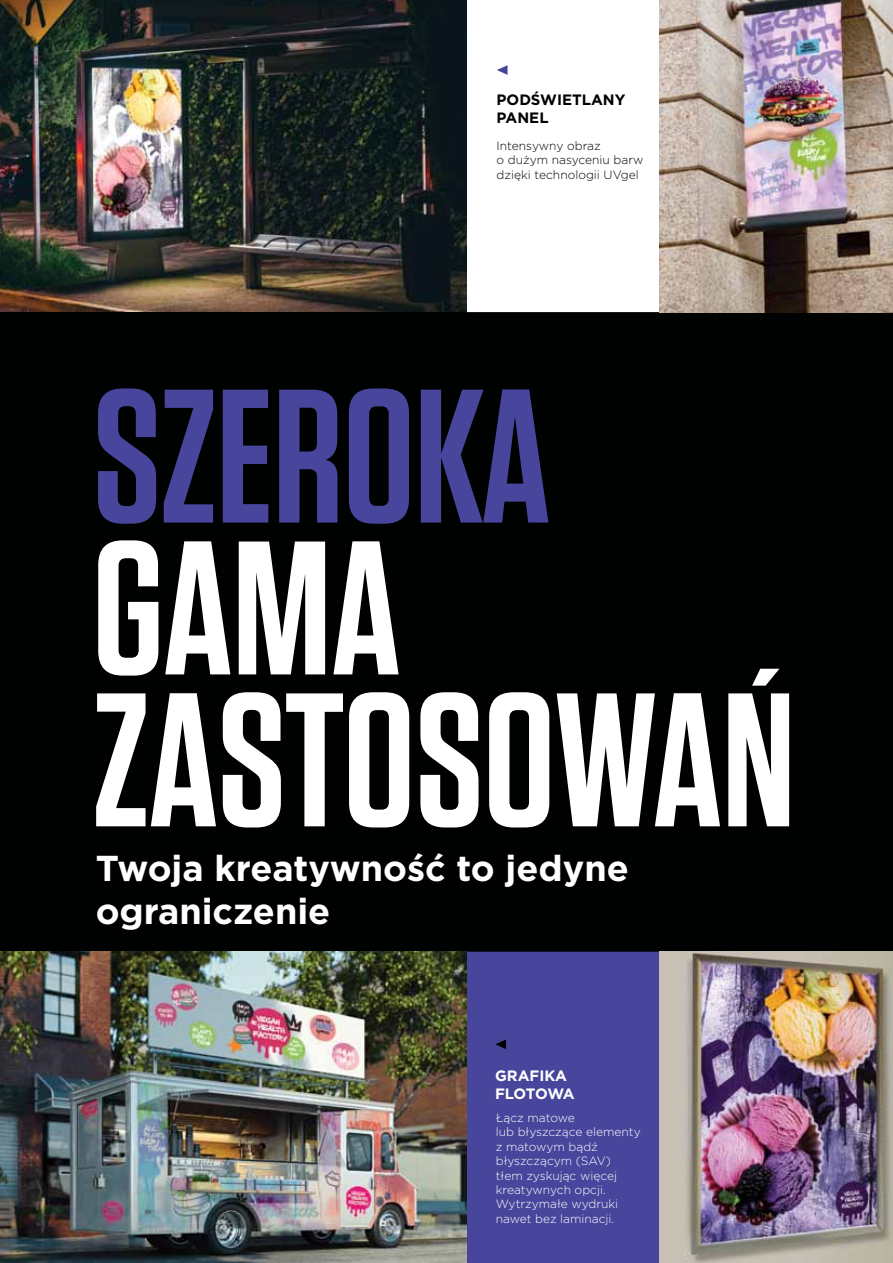
<style>
.page{position:relative;width:893px;height:1263px;background:#fff}
.page>*{position:absolute;margin:0;border:0;box-sizing:border-box;transform-origin:0 0}
.t1{font:600 189.9px/151.8px "Tungsten";letter-spacing:-.005em;color:#fff}
.t2{font:600 189.9px "Tungsten";color:#48469c}
.t3{font:700 36px/43.2px "Gotham";color:#fff}
.t4{font:700 15px/18px "Gotham";color:#000}
.t5{font:700 15px/18px "Gotham";letter-spacing:-.01em;color:#fff}
.t6{font:300 12px/14.4px "Gotham";color:#fff}
.t7{font:300 12px/14.4px "Gotham";color:#000}
</style>
<div class="page">
<div style="left:0;top:311px;width:893px;height:641px;background:#000101"></div>
<div style="left:467px;top:952px;width:193px;height:311px;background:#48469c"></div>
<svg style="left:467px;top:0;width:193px;height:312px"></svg>
<img style="left:0;top:0;width:467px;height:311px">
<img style="left:660px;top:0;width:233px;height:312px">
<img style="left:0;top:952px;width:467px;height:311px">
<img style="left:660px;top:952px;width:233px;height:311px">
<svg style="left:497px;top:65px;width:11px;height:10px"></svg>
<svg style="left:495px;top:1039px;width:11px;height:10px"></svg>
<p class="t4" style="left:497px;top:91px;width:130px">PODŚWIETLANY<br>PANEL</p>
<p class="t7" style="left:497px;top:138px;width:148px">Intensywny obraz<br>o dużym nasyceniu barw dzięki technologii UVgel</p>
<h1 class="t2" style="left:93px;top:357px;width:460px">SZEROKA</h1>
<h1 class="t1" style="left:93px;top:536px;width:704px">GAMA<br>ZASTOSOWAŃ</h1>
<h2 class="t3" style="left:96px;top:846px;width:535px">Twoja kreatywność to jedyne ograniczenie</h2>
<p class="t5" style="left:495px;top:1066px;width:81px">GRAFIKA<br>FLOTOWA</p>
<p class="t6" style="left:496px;top:1110px;width:146px">Łącz matowe<br>lub błyszczące elementy z matowym bądź błyszczącym (SAV) tłem zyskując więcej kreatywnych opcji.<br>Wytrzymałe wydruki nawet bez laminacji.</p>
</div>
